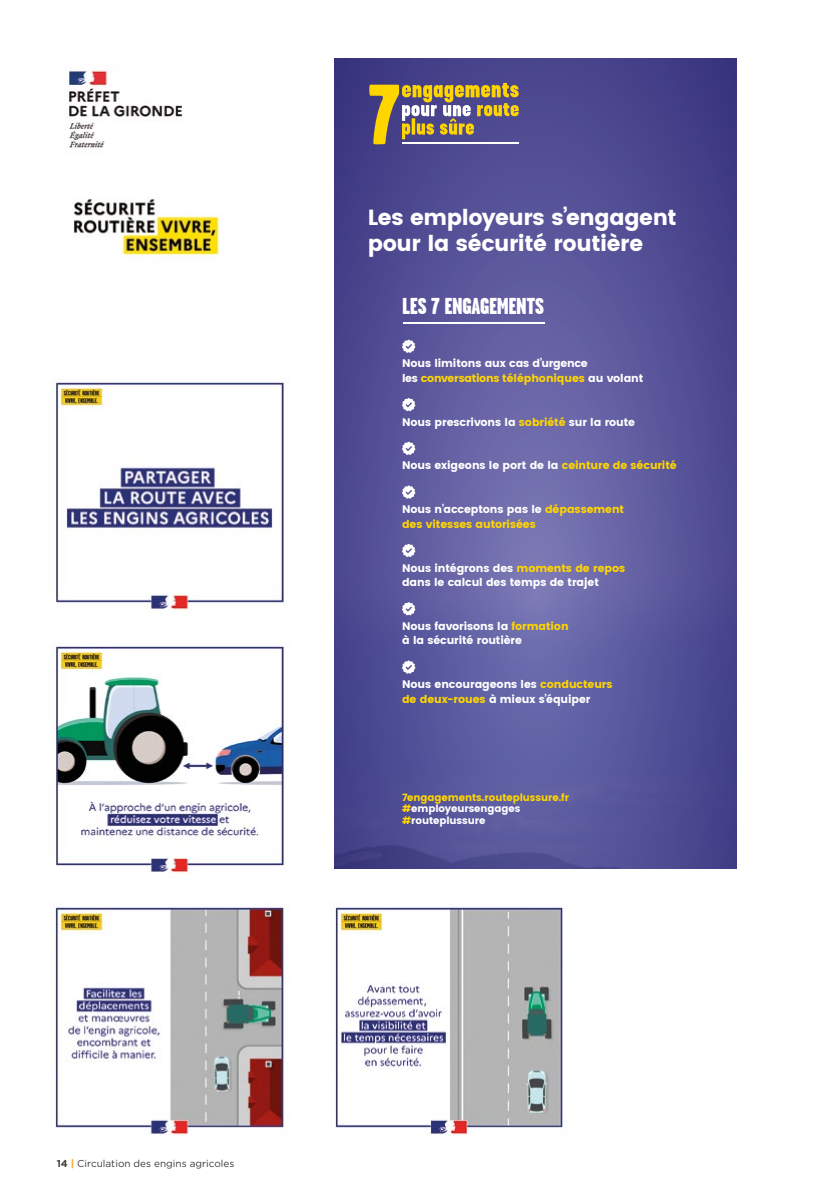
<style>
.page{position:relative;width:840px;height:1191px;background:#fff}
.page>*{position:absolute;margin:0;border:0;box-sizing:border-box;transform-origin:0 0}
.t1{font:900 23px "Garage Gothic";letter-spacing:-.015em;color:#fff}
.t2{font:21.8px/25.6px "Poppins";letter-spacing:-.015em;color:#fff}
.t3{font:11px/14.6px "Poppins";letter-spacing:-.01em;color:#fff}
.t4{font:11px/14.6px "Poppins";letter-spacing:-.005em;color:#ffd500}
.t5{font:10.2px/11.4px "Poppins";letter-spacing:-.01em;color:#ffd500}
.t6{font:10px "Gotham";color:#3c3c3b}
.s1{font-weight:700}
.s2{font-weight:900;color:#f9b234}
.s3{color:#ffd500}
.s4{color:#fff}
</style>
<div class="page">
<svg style="left:334px;top:58px;width:401px;height:810px;background:#565399"></svg>
<svg style="left:369px;top:83px;width:149px;height:61px;background:#8f7f64"></svg>
<hr style="left:402px;top:142px;width:116px;height:2px;background:#fff">
<svg style="left:402px;top:340px;width:13px;height:13px"></svg>
<svg style="left:402px;top:398px;width:13px;height:13px"></svg>
<svg style="left:402px;top:442px;width:13px;height:13px"></svg>
<svg style="left:402px;top:485px;width:13px;height:13px"></svg>
<svg style="left:402px;top:544px;width:13px;height:13px"></svg>
<svg style="left:402px;top:602px;width:13px;height:13px"></svg>
<svg style="left:402px;top:660px;width:13px;height:13px"></svg>
<hr style="left:403px;top:322px;width:141px;height:1px;background:#fff">
<img style="left:50px;top:378px;width:239px;height:233px">
<img style="left:50px;top:641px;width:239px;height:233px">
<img style="left:53px;top:902px;width:231px;height:234px">
<img style="left:333px;top:902px;width:230px;height:234px">
<img style="left:72px;top:198px;width:148px;height:59px">
<img style="left:67px;top:58px;width:117px;height:92px">
<p class="t6" style="left:57px;top:1157px;width:179px"><span class="s1">14</span> <span class="s2">|</span> Circulation des engins agricoles</p>
<h2 class="t2" style="left:367px;top:205px;width:310px">Les employeurs s’engagent pour la sécurité routière</h2>
<h1 class="t1" style="left:402px;top:293px;width:144px">LES 7 ENGAGEMENTS</h1>
<p class="t3" style="left:402px;top:356px;width:242px">Nous limitons aux cas d’urgence<br>les <span class="s3">conversations téléphoniques</span> au volant</p>
<p class="t3" style="left:402px;top:414px;width:234px">Nous prescrivons la <span class="s3">sobriété</span> sur la route</p>
<p class="t3" style="left:402px;top:458px;width:276px">Nous exigeons le port de la <span class="s3">ceinture de sécurité</span></p>
<p class="t4" style="left:402px;top:502px;width:223px"><span class="s4">Nous n’acceptons pas le</span> dépassement des vitesses autorisées</p>
<p class="t3" style="left:402px;top:560px;width:224px">Nous intégrons des <span class="s3">moments de repos </span>dans le calcul des temps de trajet</p>
<p class="t3" style="left:402px;top:619px;width:168px">Nous favorisons la <span class="s3">formation </span>à la sécurité routière</p>
<p class="t3" style="left:402px;top:677px;width:212px">Nous encourageons les <span class="s3">conducteurs de deux-roues</span> à mieux s’équiper</p>
<p class="t5" style="left:402px;top:791px;width:168px">7engagements.routeplussure.fr #<span class="s4">employeursengages </span>#<span class="s4">routeplussure</span></p>
</div>
